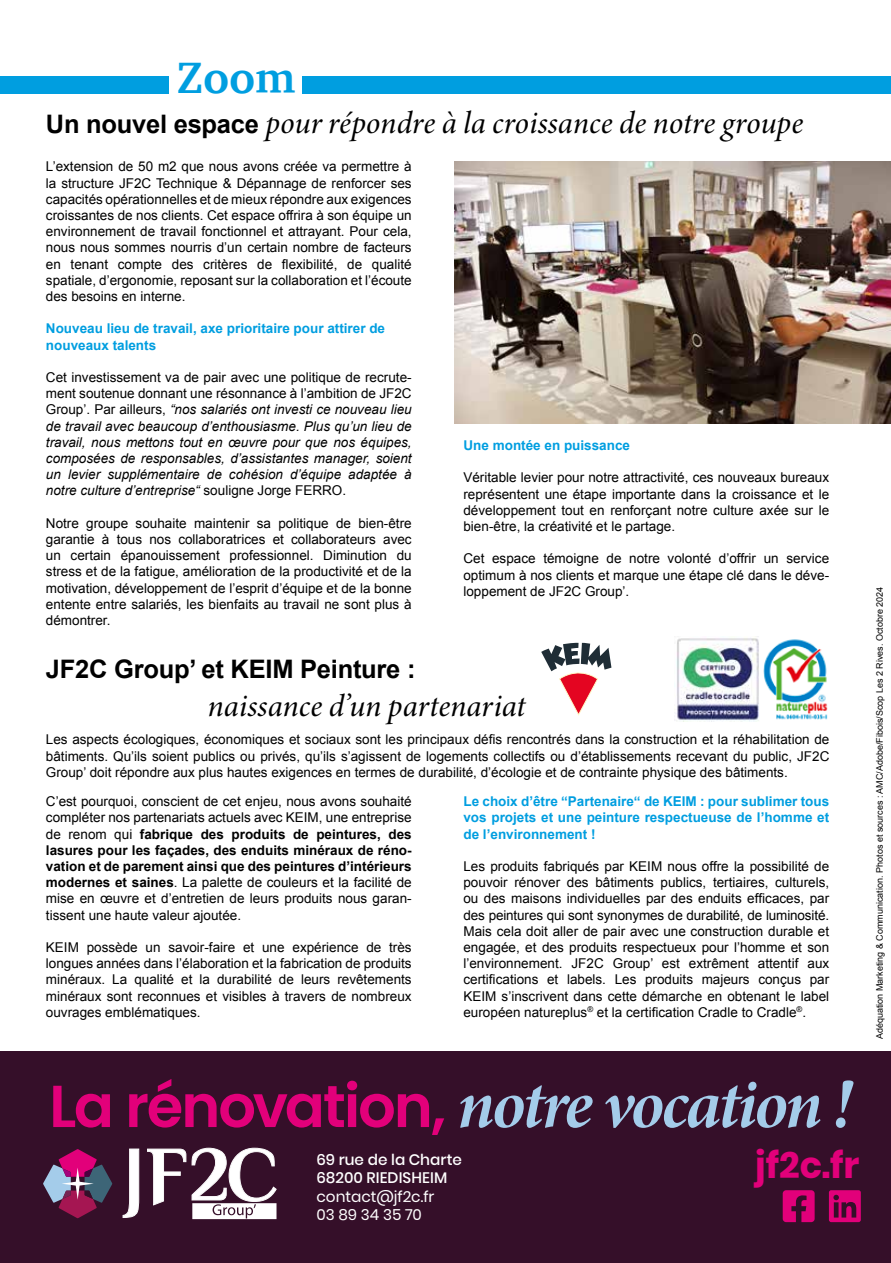
<style>
.page{position:relative;width:891px;height:1263px;background:#fff}
.page>*{position:absolute;margin:0;border:0;box-sizing:border-box;transform-origin:0 0}
.t1{font:700 45px "Charter";color:#009ee0}
.t2{font:700 40.65px "Poppins";color:#e2007a;scale:.91 1}
.t3{font:700 36.45px "Poppins";color:#e2007a}
.t4{font:italic 31.5px "Minion Variable Concept";letter-spacing:-.01em;color:#000}
.t5{font:700 25.5px "Arial";letter-spacing:-.01em;color:#000}
.t6{font:500 16.95px/20.4px "Poppins";letter-spacing:.005em;color:#fff;scale:.91 1}
.t7{font:16.95px "Poppins";color:#fff;scale:.91 1}
.t8{font:500 15.15px/18.3px "Poppins";letter-spacing:.005em;color:#fff}
.t9{font:15.15px/18.3px "Poppins";color:#fff}
.t10{font:13.5px/16.2px "Arial";color:#000;text-align:justify}
.t11{font:italic 13.5px/16.2px "Arial";color:#000;text-align:justify}
.t12{font:700 13.5px/16.2px "Arial";color:#009ee0}
.t13{font:9px "Arial";color:#000}
.s1{font-family:"Arial";font-weight:700;font-style:normal;font-size:25.5px}
.s2{font-style:normal}
.s3{font-weight:700}
</style>
<div class="page">
<div style="left:0;top:1052px;width:891px;height:211px;background:#350f29"></div>
<svg style="left:43px;top:1079px;width:818px;height:144px"></svg>
<div style="left:0;top:77px;width:168px;height:17px;background:#009ee0"></div>
<div style="left:302px;top:77px;width:589px;height:17px;background:#009ee0"></div>
<img style="left:454px;top:162px;width:437px;height:261px">
<svg style="left:541px;top:642px;width:70px;height:73px"></svg>
<img style="left:674px;top:638px;width:85px;height:84px">
<img style="left:763px;top:639px;width:65px;height:81px">
<h1 class="t1" style="left:176px;top:39px;width:120px">Zoom</h1>
<h3 class="t4" style="left:46px;top:101px;width:759px"><span class="s1">Un nouvel espace</span> pour répondre à la croissance de notre groupe</h3>
<p class="t10" style="left:46px;top:159px;width:367px">L’extension de 50 m2 que nous avons créée va permettre à la structure JF2C Technique &amp; Dépannage de renforcer ses capacités opérationnelles et de mieux répondre aux exigences croissantes de nos clients. Cet espace offrira à son équipe un environnement de travail fonctionnel et attrayant. Pour cela, nous nous sommes nourris d’un certain nombre de facteurs en tenant compte des critères de flexibilité, de qualité spatiale, d’ergonomie, reposant sur la collaboration et l’écoute des besoins en interne.</p>
<p class="t12" style="left:46px;top:321px;width:341px">Nouveau lieu de travail, axe prioritaire pour attirer de nouveaux talents</p>
<p class="t11" style="left:46px;top:369px;width:367px"><span class="s2">Cet investissement va de pair avec une politique de recrute&shy;ment soutenue donnant une résonnance à l’ambition de JF2C Group’. Par ailleurs,</span> “nos salariés ont investi ce nouveau lieu de travail avec beaucoup d’enthousiasme. Plus qu’un lieu de travail, nous mettons tout en œuvre pour que nos équipes, composées de responsables, d’assistantes manager, soient un levier supplémentaire de cohésion d’équipe adaptée à notre culture d’entreprise“ <span class="s2">souligne Jorge FERRO.</span></p>
<p class="t10" style="left:46px;top:515px;width:367px">Notre groupe souhaite maintenir sa politique de bien-être garantie à tous nos collaboratrices et collaborateurs avec un certain épanouissement professionnel. Diminution du stress et de la fatigue, amélioration de la productivité et de la motivation, développement de l’esprit d’équipe et de la bonne entente entre salariés, les bienfaits au travail ne sont plus à démontrer.</p>
<p class="t12" style="left:463px;top:438px;width:168px">Une montée en puissance</p>
<p class="t10" style="left:463px;top:470px;width:367px">Véritable levier pour notre attractivité, ces nouveaux bureaux représentent une étape importante dans la croissance et le développement tout en renforçant notre culture axée sur le bien-être, la créativité et le partage.</p>
<p class="t10" style="left:463px;top:551px;width:367px">Cet espace témoigne de notre volonté d’offrir un service optimum à nos clients et marque une étape clé dans le déve&shy;loppement de JF2C Group’.</p>
<h3 class="t5" style="left:46px;top:652px;width:371px">JF2C Group’ et KEIM Peinture :</h3>
<h3 class="t4" style="left:208px;top:683px;width:319px">naissance d’un partenariat</h3>
<p class="t10" style="left:46px;top:732px;width:785px">Les aspects écologiques, économiques et sociaux sont les principaux défis rencontrés dans la construction et la réhabilitation de bâtiments. Qu’ils soient publics ou privés, qu’ils s’agissent de logements collectifs ou d’établissements recevant du public, JF2C Group’ doit répondre aux plus hautes exigences en termes de durabilité, d’écologie et de contrainte physique des bâtiments.</p>
<p class="t10" style="left:46px;top:793px;width:367px">C’est pourquoi, conscient de cet enjeu, nous avons souhaité compléter nos partenariats actuels avec KEIM, une entreprise de renom qui <span class="s3">fabrique des produits de peintures, des lasures pour les façades, des enduits minéraux de réno&shy;vation et de parement ainsi que des peintures d’intérieurs modernes et saines</span>. La palette de couleurs et la facilité de mise en œuvre et d’entretien de leurs produits nous garan&shy;tissent une haute valeur ajoutée.</p>
<p class="t10" style="left:46px;top:939px;width:367px">KEIM possède un savoir-faire et une expérience de très longues années dans l’élaboration et la fabrication de produits minéraux. La qualité et la durabilité de leurs revêtements minéraux sont reconnues et visibles à travers de nombreux ouvrages emblématiques.</p>
<p class="t12" style="left:463px;top:794px;width:367px;text-align:justify">Le choix d’être “Partenaire“ de KEIM : pour sublimer tous vos projets et une peinture respectueuse de l’homme et de l’environnement !</p>
<p class="t10" style="left:463px;top:858px;width:367px">Les produits fabriqués par KEIM nous offre la possibilité de pouvoir rénover des bâtiments publics, tertiaires, culturels, ou des maisons individuelles par des enduits efficaces, par des peintures qui sont synonymes de durabilité, de luminosité.<br>Mais cela doit aller de pair avec une construction durable et engagée, et des produits respectueux pour l’homme et son l’environnement. JF2C Group’ est extrêment attentif aux certifications et labels. Les produits majeurs conçus par KEIM s’inscrivent dans cette démarche en obtenant le label européen natureplus<sup>®</sup> et la certification Cradle to Cradle<sup>®</sup>.</p>
<p class="t13" style="left:873px;top:1039px;width:454px;rotate:-90deg">Adéquation Marketing &amp; Communication. Photos et sources : AMC/Adobe/Fibois/Scop Les 2 Rives. Octobre 2024</p>
<p class="t8" style="left:316px;top:1151px;width:147px">69 rue de la Charte<br>68200 RIEDISHEIM</p>
<p class="t9" style="left:316px;top:1187px;width:119px">contact@jf2c.fr<br>03 89 34 35 70</p>
<p class="t6" style="left:300px;top:1160px;width:164px">69 rue de la Charte<br>68200 RIEDISHEIM</p>
<p class="t7" style="left:300px;top:1201px;width:133px">contact@jf2c.fr</p>
<h3 class="t3" style="left:755px;top:1144px;width:106px">jf2c.fr</h3>
<h2 class="t2" style="left:744px;top:1154px;width:118px">jf2c.fr</h2>
</div>
